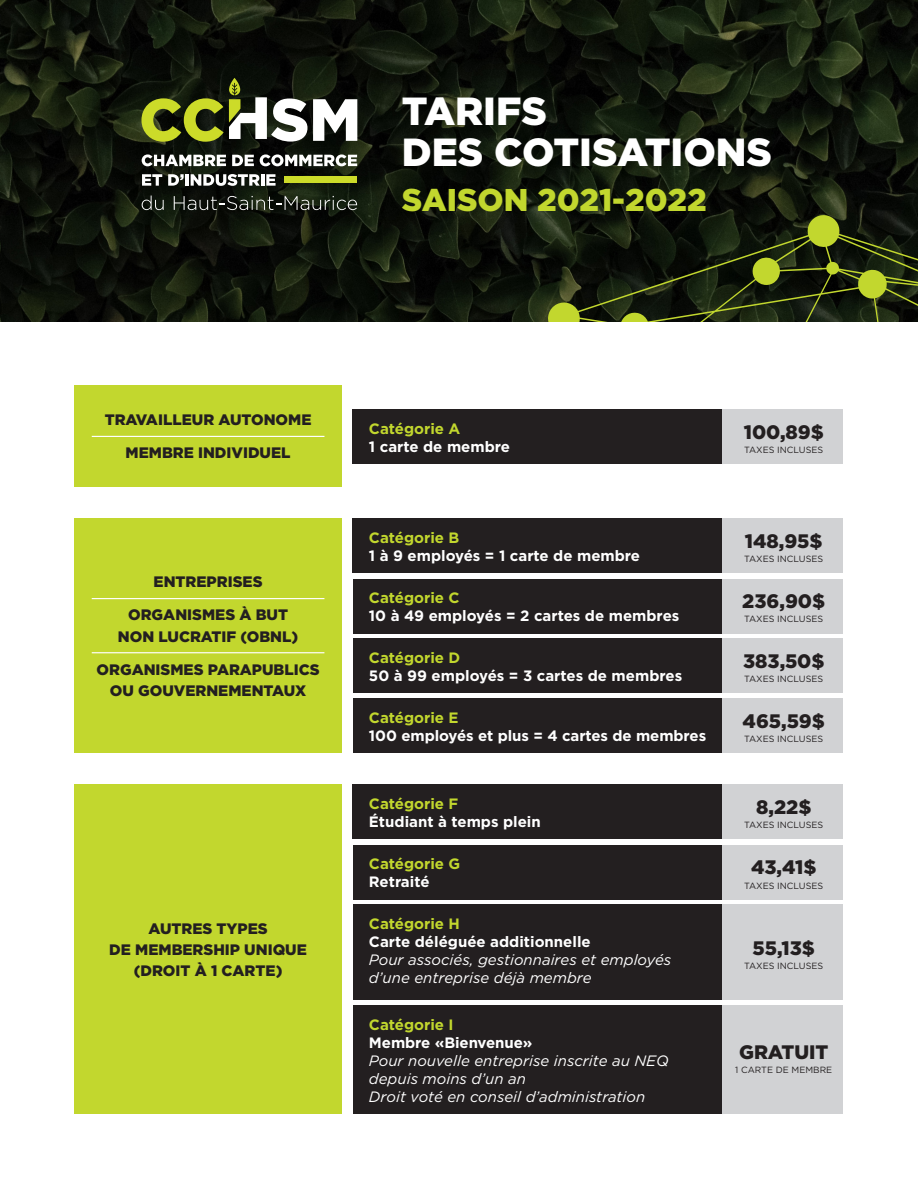
<style>
.page{position:relative;width:918px;height:1188px;background:#fff}
.page>*{position:absolute;margin:0;border:0;box-sizing:border-box;transform-origin:0 0}
.t1{font:900 39.15px "Gotham";color:#fff}
.t2{font:900 31.5px "Gotham";color:#c2d72e}
.t3{font:900 19.5px "Gotham";color:#231f20}
.t4{font:900 15.15px "Gotham";color:#231f20}
.t5{font:700 15px "Gotham";color:#fff}
.t6{font:italic 15px/18px "Gotham";color:#fff}
.t7{font:700 15px "Gotham";color:#c2d72e}
.t8{font:9px "Gotham";color:#231f20}
</style>
<div class="page">
<img style="left:0;top:0;width:918px;height:322px">
<svg style="left:313px;top:99px;width:44px;height:42px"></svg>
<svg style="left:141px;top:78px;width:166px;height:64px"></svg>
<svg style="left:142px;top:154px;width:84px;height:12px"></svg>
<svg style="left:232px;top:155px;width:22px;height:11px"></svg>
<svg style="left:260px;top:154px;width:97px;height:12px"></svg>
<svg style="left:142px;top:174px;width:20px;height:12px"></svg>
<svg style="left:168px;top:174px;width:16px;height:12px"></svg>
<hr style="left:185px;top:174px;width:4px;height:12px;background:#fff">
<svg style="left:191px;top:174px;width:85px;height:12px"></svg>
<div style="left:284px;top:176px;width:73px;height:7px;background:#ccdb29"></div>
<svg style="left:142px;top:196px;width:22px;height:14px"></svg>
<svg style="left:174px;top:196px;width:183px;height:14px;background:#383e34"></svg>
<div style="left:352px;top:409px;width:370px;height:55px;background:#231f20"></div>
<div style="left:74px;top:385px;width:268px;height:101px;background:#c2d72e"></div>
<hr style="left:92px;top:436px;width:232px;height:1px;background:#fff">
<div style="left:723px;top:409px;width:120px;height:55px;background:#d1d2d4"></div>
<div style="left:352px;top:518px;width:370px;height:55px;background:#231f20"></div>
<div style="left:353px;top:579px;width:370px;height:54px;background:#231f20"></div>
<div style="left:353px;top:639px;width:370px;height:54px;background:#231f20"></div>
<div style="left:353px;top:698px;width:370px;height:55px;background:#231f20"></div>
<div style="left:74px;top:518px;width:268px;height:235px;background:#c2d72e"></div>
<hr style="left:92px;top:598px;width:232px;height:1px;background:#fff">
<hr style="left:92px;top:652px;width:232px;height:1px;background:#fff">
<div style="left:723px;top:518px;width:120px;height:55px;background:#d1d2d4"></div>
<div style="left:723px;top:579px;width:120px;height:54px;background:#d1d2d4"></div>
<div style="left:723px;top:639px;width:120px;height:54px;background:#d1d2d4"></div>
<div style="left:723px;top:698px;width:120px;height:55px;background:#d1d2d4"></div>
<div style="left:352px;top:785px;width:370px;height:54px;background:#231f20"></div>
<div style="left:353px;top:845px;width:370px;height:55px;background:#231f20"></div>
<div style="left:353px;top:905px;width:370px;height:95px;background:#231f20"></div>
<div style="left:353px;top:1005px;width:370px;height:109px;background:#231f20"></div>
<div style="left:74px;top:785px;width:268px;height:329px;background:#c2d72e"></div>
<div style="left:723px;top:785px;width:120px;height:54px;background:#d1d2d4"></div>
<div style="left:723px;top:845px;width:120px;height:55px;background:#d1d2d4"></div>
<div style="left:723px;top:905px;width:120px;height:95px;background:#d1d2d4"></div>
<div style="left:723px;top:1005px;width:120px;height:109px;background:#d1d2d4"></div>
<svg style="left:393px;top:215px;width:525px;height:107px;background:#1e260f"></svg>
<p class="t1" style="left:402px;top:84px;width:147px">TARIFS</p>
<p class="t1" style="left:402px;top:125px;width:372px">DES COTISATIONS</p>
<p class="t2" style="left:402px;top:178px;width:307px">SAISON 2021-2022</p>
<p class="t4" style="left:105px;top:409px;width:208px">TRAVAILLEUR AUTONOME</p>
<p class="t4" style="left:126px;top:442px;width:167px">MEMBRE INDIVIDUEL</p>
<p class="t4" style="left:154px;top:572px;width:111px">ENTREPRISES</p>
<p class="t4" style="left:128px;top:605px;width:161px">ORGANISMES À BUT</p>
<p class="t4" style="left:118px;top:626px;width:182px">NON LUCRATIF (OBNL)</p>
<p class="t4" style="left:97px;top:659px;width:225px">ORGANISMES PARAPUBLICS</p>
<p class="t4" style="left:110px;top:680px;width:198px">OU GOUVERNEMENTAUX</p>
<p class="t4" style="left:148px;top:918px;width:121px">AUTRES TYPES</p>
<p class="t4" style="left:109px;top:939px;width:199px">DE MEMBERSHIP UNIQUE</p>
<p class="t4" style="left:134px;top:961px;width:150px">(DROIT À 1 CARTE)</p>
<p class="t7" style="left:369px;top:418px;width:93px">Catégorie A</p>
<p class="t5" style="left:369px;top:436px;width:143px">1 carte de membre</p>
<p class="t3" style="left:744px;top:418px;width:81px">100,89$</p>
<p class="t8" style="left:744px;top:444px;width:81px">TAXES INCLUSES</p>
<p class="t7" style="left:369px;top:527px;width:92px">Catégorie B</p>
<p class="t5" style="left:369px;top:545px;width:273px">1 à 9 employés = 1 carte de membre</p>
<p class="t7" style="left:369px;top:588px;width:92px">Catégorie C</p>
<p class="t5" style="left:369px;top:606px;width:312px">10 à 49 employés = 2 cartes de membres</p>
<p class="t7" style="left:369px;top:648px;width:93px">Catégorie D</p>
<p class="t5" style="left:369px;top:666px;width:315px">50 à 99 employés = 3 cartes de membres</p>
<p class="t7" style="left:369px;top:707px;width:91px">Catégorie E</p>
<p class="t5" style="left:369px;top:725px;width:339px">100 employés et plus = 4 cartes de membres</p>
<p class="t7" style="left:369px;top:794px;width:91px">Catégorie F</p>
<p class="t5" style="left:369px;top:812px;width:173px">Étudiant à temps plein</p>
<p class="t7" style="left:369px;top:854px;width:93px">Catégorie G</p>
<p class="t5" style="left:369px;top:872px;width:62px">Retraité</p>
<p class="t7" style="left:369px;top:914px;width:93px">Catégorie H</p>
<p class="t5" style="left:369px;top:932px;width:223px">Carte déléguée additionnelle</p>
<p class="t6" style="left:369px;top:951px;width:304px">Pour associés, gestionnaires et employés d’une entreprise déjà membre</p>
<p class="t7" style="left:369px;top:1014px;width:86px">Catégorie I</p>
<p class="t5" style="left:369px;top:1032px;width:165px">Membre «Bienvenue»</p>
<p class="t6" style="left:369px;top:1051px;width:301px">Pour nouvelle entreprise inscrite au NEQ</p>
<p class="t6" style="left:369px;top:1069px;width:159px">depuis moins d’un an</p>
<p class="t6" style="left:369px;top:1087px;width:278px">Droit voté en conseil d’administration</p>
<p class="t3" style="left:745px;top:527px;width:79px">148,95$</p>
<p class="t8" style="left:744px;top:553px;width:81px">TAXES INCLUSES</p>
<p class="t3" style="left:742px;top:588px;width:84px">236,90$</p>
<p class="t8" style="left:744px;top:614px;width:81px">TAXES INCLUSES</p>
<p class="t3" style="left:743px;top:648px;width:83px">383,50$</p>
<p class="t8" style="left:744px;top:673px;width:81px">TAXES INCLUSES</p>
<p class="t3" style="left:743px;top:707px;width:84px">465,59$</p>
<p class="t8" style="left:744px;top:733px;width:81px">TAXES INCLUSES</p>
<p class="t3" style="left:756px;top:794px;width:57px">8,22$</p>
<p class="t8" style="left:744px;top:819px;width:81px">TAXES INCLUSES</p>
<p class="t3" style="left:751px;top:854px;width:67px">43,41$</p>
<p class="t8" style="left:744px;top:880px;width:81px">TAXES INCLUSES</p>
<p class="t3" style="left:753px;top:934px;width:64px">55,13$</p>
<p class="t8" style="left:744px;top:960px;width:81px">TAXES INCLUSES</p>
<p class="t3" style="left:739px;top:1038px;width:91px">GRATUIT</p>
<p class="t8" style="left:735px;top:1064px;width:99px">1 CARTE DE MEMBRE</p>
</div>
